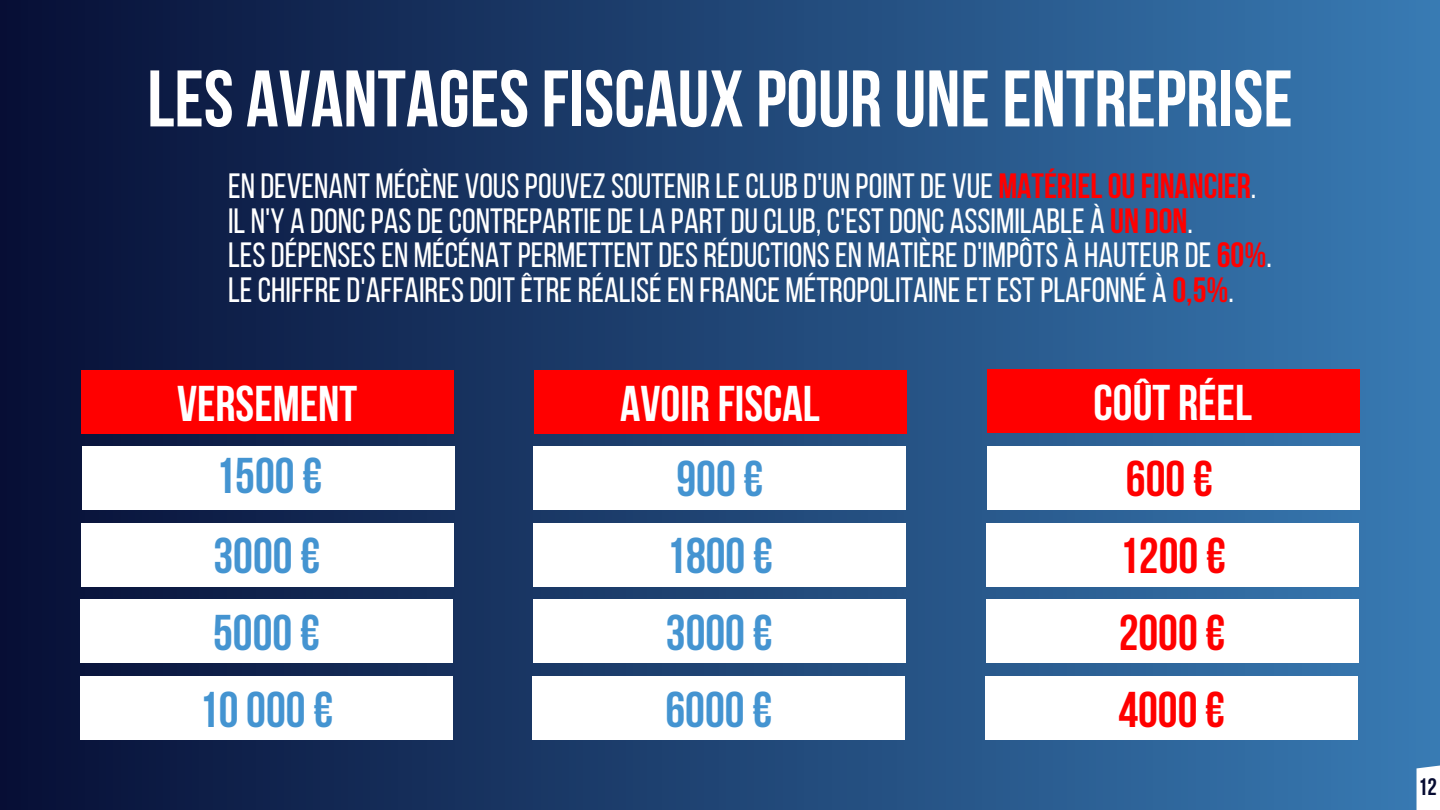
<style>
.page{position:relative;width:1440px;height:810px;background:#fff}
.page>*{position:absolute;margin:0;border:0;box-sizing:border-box;transform-origin:0 0}
.t1{font:700 80px "Bebas Neue";color:#fff}
.t2{font:700 50px "Bebas Neue";color:#4494d1}
.t3{font:700 50px "Bebas Neue";color:#fff}
.t4{font:700 50px "Bebas Neue";color:#f00}
.t5{font:35px "Bebas Neue";color:#fff}
.t6{font:700 23.7px "Bebas Neue";color:#050a30}
.s1{font-weight:700;color:#f00}
</style>
<div class="page">
<div style="left:0;top:0;width:1440px;height:810px;background:linear-gradient(to right,#091036,#3a7cb4)"></div>
<div style="left:81px;top:371px;width:373px;height:63px;background:#f00"></div>
<svg style="left:1417px;top:748px;width:23px;height:62px"></svg>
<div style="left:534px;top:371px;width:372px;height:63px;background:#f00"></div>
<div style="left:987px;top:370px;width:372px;height:63px;background:#f00"></div>
<div style="left:81px;top:523px;width:372px;height:63px;background:#fff"></div>
<div style="left:533px;top:523px;width:373px;height:63px;background:#fff"></div>
<div style="left:986px;top:523px;width:373px;height:63px;background:#fff"></div>
<div style="left:80px;top:600px;width:373px;height:63px;background:#fff"></div>
<div style="left:533px;top:600px;width:373px;height:63px;background:#fff"></div>
<div style="left:986px;top:600px;width:373px;height:63px;background:#fff"></div>
<div style="left:80px;top:677px;width:373px;height:63px;background:#fff"></div>
<div style="left:533px;top:677px;width:372px;height:63px;background:#fff"></div>
<div style="left:986px;top:677px;width:372px;height:63px;background:#fff"></div>
<div style="left:82px;top:446px;width:373px;height:64px;background:#fff"></div>
<div style="left:533px;top:446px;width:373px;height:64px;background:#fff"></div>
<div style="left:987px;top:446px;width:373px;height:64px;background:#fff"></div>
<p class="t1" style="left:147px;top:66px;width:1147px">LES AVANTAGESFISCAUX POUR UNEENTREPRISE</p>
<p class="t5" style="left:228px;top:172px;width:1030px">EN DEVENANT MÉCÈNE VOUSPOUVEZSOUTENIRLECLUBD'UN POINTDE VUE <span class="s1">MATÉRIELOUFINANCIER</span>.</p>
<p class="t5" style="left:228px;top:206px;width:966px">IL N'Y A DONCPASDECONTREPARTIEDELA PARTDUCLUB, C'ESTDONC ASSIMILABLE À <span class="s1">UN DON</span>.</p>
<p class="t5" style="left:228px;top:241px;width:1045px">LESDÉPENSESEN MÉCÉNATPERMETTENTDESRÉDUCTIONSEN MATIÈRED'IMPÔTS À HAUTEURDE <span class="s1">60%</span>.</p>
<h2 class="t5" style="left:228px;top:276px;width:1007px">LECHIFFRED'AFFAIRESDOITÊTRERÉALISÉEN FRANCE MÉTROPOLITAINEETESTPLAFONNÉ À <span class="s1">0,5%</span>.</h2>
<h1 class="t3" style="left:177px;top:383px;width:182px">VERSEMENT</h1>
<h2 class="t3" style="left:620px;top:383px;width:201px">AVOIR FISCAL</h2>
<h2 class="t3" style="left:1094px;top:382px;width:160px">COÛT RÉEL</h2>
<h2 class="t2" style="left:216px;top:455px;width:108px">1500€</h2>
<h2 class="t2" style="left:677px;top:459px;width:88px">900€</h2>
<h2 class="t4" style="left:1126px;top:459px;width:88px">600€</h2>
<h2 class="t2" style="left:213px;top:536px;width:108px">3000€</h2>
<h2 class="t2" style="left:666px;top:536px;width:108px">1800€</h2>
<h2 class="t4" style="left:1119px;top:536px;width:108px">1200€</h2>
<h2 class="t2" style="left:213px;top:612px;width:108px">5000€</h2>
<h2 class="t2" style="left:666px;top:612px;width:108px">3000€</h2>
<h2 class="t4" style="left:1119px;top:612px;width:108px">2000€</h2>
<h2 class="t2" style="left:199px;top:689px;width:136px">10000€</h2>
<h2 class="t2" style="left:666px;top:689px;width:108px">6000€</h2>
<h2 class="t4" style="left:1118px;top:689px;width:108px">4000€</h2>
<p class="t6" style="left:1418px;top:777px;width:20px">12</p>
</div>
